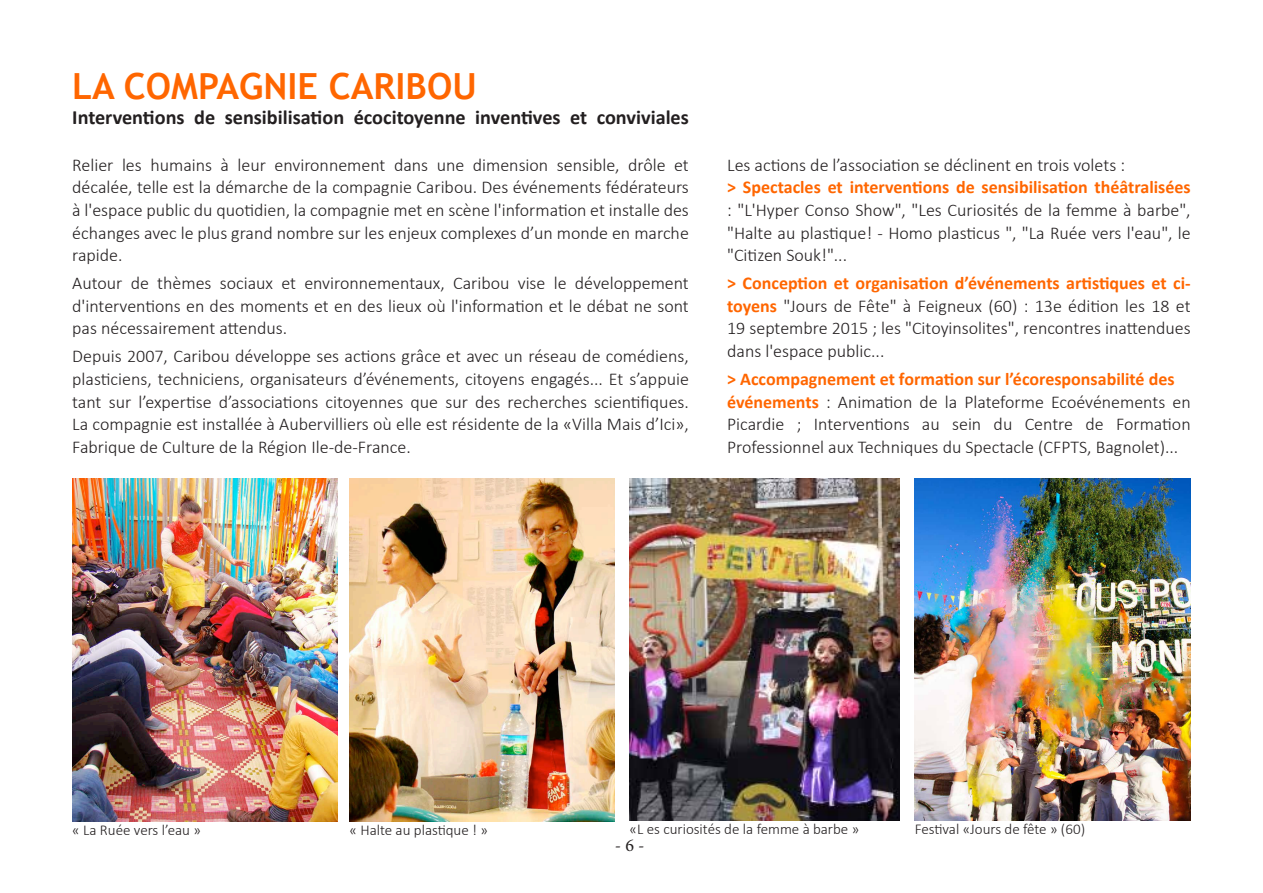
<style>
.page{position:relative;width:1263px;height:893px;background:#fff}
.page>*{position:absolute;margin:0;border:0;box-sizing:border-box;transform-origin:0 0}
.t1{font:700 36px "Trebuchet MS";color:#f60}
.t2{font:700 20.25px "Calibri";color:#231f20}
.t3{font:300 18px/22.6px "Calibri";color:#231f20;text-align:justify}
.t4{font:700 18px "Calibri";color:#f60}
.t5{font:18px "Minion Pro";color:#231f20}
.t6{font:300 15px "Calibri";color:#231f20}
.s1{font-weight:700;color:#f60}
</style>
<div class="page">
<img style="left:72px;top:479px;width:265px;height:342px">
<img style="left:915px;top:479px;width:276px;height:342px">
<img style="left:630px;top:479px;width:270px;height:342px">
<img style="left:350px;top:479px;width:264px;height:342px">
<p class="t1" style="left:72px;top:64px;width:406px">LA COMPAGNIE CARIBOU</p>
<p class="t2" style="left:72px;top:105px;width:618px">Interventions de sensibilisation écocitoyenne inventives et conviviales</p>
<p class="t3" style="left:72px;top:153px;width:618px">Relier les humains à leur environnement dans une dimension sensible, drôle et</p>
<p class="t3" style="left:72px;top:175px;width:618px">décalée, telle est la démarche de la compagnie Caribou. Des événements fédérateurs à l'espace public du quotidien, la compagnie met en scène l'information et installe des échanges avec le plus grand nombre sur les enjeux complexes d’un monde en marche rapide.</p>
<p class="t3" style="left:72px;top:271px;width:618px">Autour de thèmes sociaux et environnementaux, Caribou vise le développement</p>
<p class="t3" style="left:72px;top:294px;width:618px">d'interventions en des moments et en des lieux où l'information et le débat ne sont pas nécessairement attendus.</p>
<p class="t3" style="left:72px;top:344px;width:618px">Depuis 2007, Caribou développe ses actions grâce et avec un réseau de comédiens, plasticiens, techniciens, organisateurs d’événements, citoyens engagés... Et s’appuie tant sur l’expertise d’associations citoyennes que sur des recherches scientifiques.</p>
<p class="t3" style="left:72px;top:412px;width:618px">La compagnie est installée à Aubervilliers où elle est résidente de la «Villa Mais d’Ici»,</p>
<p class="t3" style="left:72px;top:435px;width:340px">Fabrique de Culture de la Région Ile-de-France.</p>
<p class="t3" style="left:727px;top:153px;width:399px">Les actions de l’association se déclinent en trois volets :</p>
<p class="t3" style="left:727px;top:175px;width:465px"><span class="s1">&gt; Spectacles et interventions de sensibilisation théâtralisées </span>: "L'Hyper Conso Show", "Les Curiosités de la femme à barbe", "Halte au plastique! - Homo plasticus ", "La Ruée vers l'eau", le "Citizen Souk!"...</p>
<p class="t3" style="left:727px;top:271px;width:465px"><span class="s1">&gt; Conception et organisation d’événements artistiques et ci&shy;toyens</span> "Jours de Fête" à Feigneux (60) : 13e édition les 18 et 19 septembre 2015 ; les "Citoyinsolites", rencontres inattendues dans l'espace public...</p>
<p class="t4" style="left:727px;top:368px;width:449px">&gt; Accompagnement et formation sur l’écoresponsabilité des</p>
<p class="t3" style="left:727px;top:389px;width:465px"><span class="s1">événements</span> : Animation de la Plateforme Ecoévénements en</p>
<p class="t3" style="left:727px;top:412px;width:465px">Picardie ; Interventions au sein du Centre de Formation</p>
<p class="t3" style="left:727px;top:435px;width:453px">Professionnel aux Techniques du Spectacle (CFPTS, Bagnolet)...</p>
<p class="t6" style="left:72px;top:820px;width:130px">« La Ruée vers l’eau »</p>
<p class="t6" style="left:350px;top:820px;width:140px">« Halte au plastique ! »</p>
<p class="t6" style="left:630px;top:820px;width:231px">«L es curiosités de la femme à barbe »</p>
<p class="t6" style="left:915px;top:820px;width:172px">Festival «Jours de fête » (60)</p>
<p class="t5" style="left:615px;top:833px;width:31px">- 6 -</p>
</div>
